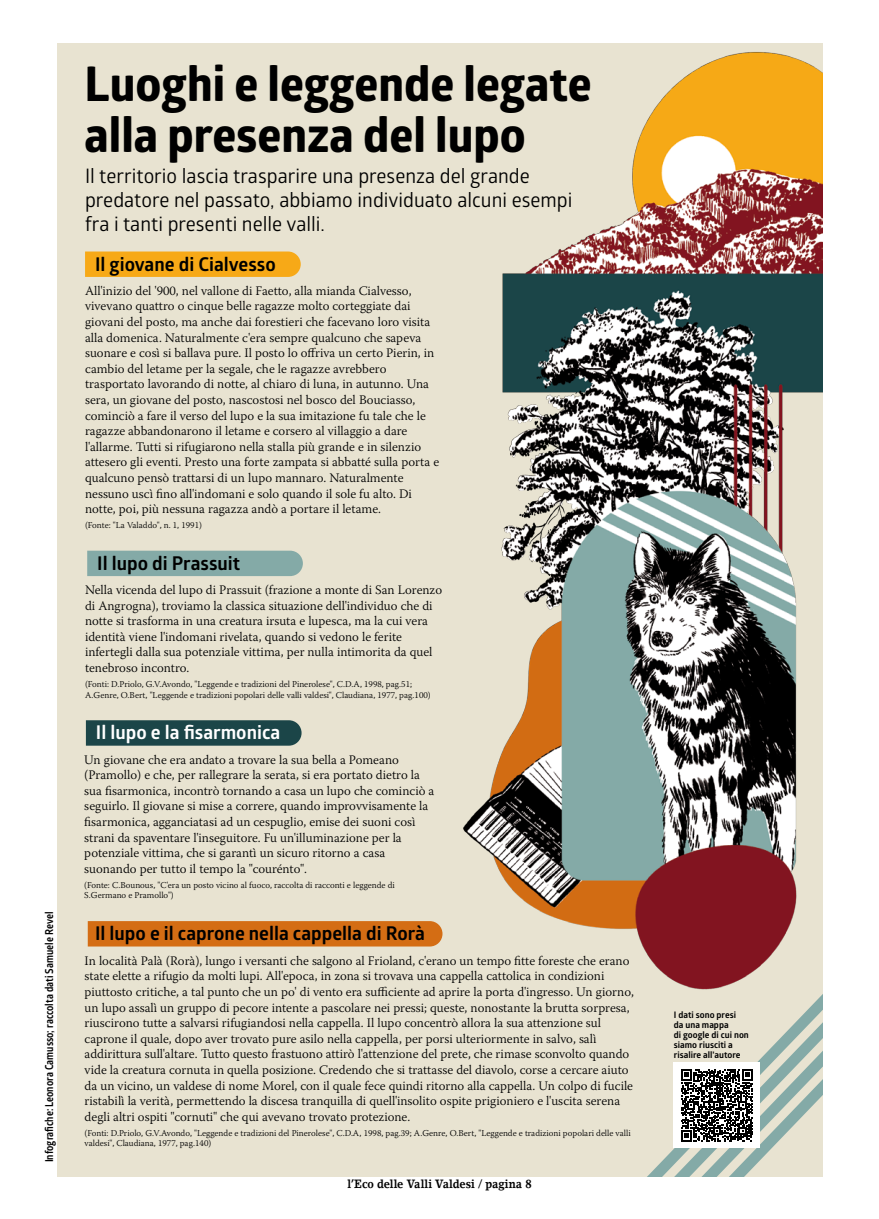
<style>
.page{position:relative;width:879px;height:1219px;background:#fff}
.page>*{position:absolute;margin:0;border:0;box-sizing:border-box;transform-origin:0 0}
.t1{font:700 48px/51px "Globerx";color:#000}
.t2{font:20px/24px "Glober";color:#000}
.t3{font:700 19px "Glober";color:#000}
.t4{font:700 19px "Glober";color:#fff}
.t5{font:300 13px/15.6px "Warnock Pro";color:#000}
.t6{font:700 12px "Lino Letter Std";letter-spacing:-.005em;color:#000;scale:.88 1}
.t7{font:700 11px "Glober";color:#000;scale:.88 1}
.t8{font:300 9px/10.8px "Warnock Pro";color:#000}
.t9{font:700 9px/10px "Glober";color:#000}
</style>
<div class="page">
<div style="left:57px;top:43px;width:765px;height:1133px;background:#e8e3d1"></div>
<img style="left:463px;top:52px;width:359px;height:925px">
<div style="left:88px;top:921px;width:354px;height:25px;background:#d46d14"></div>
<svg style="left:86px;top:720px;width:215px;height:26px;background:#214a4c"></svg>
<div style="left:87px;top:551px;width:216px;height:25px;background:#84aaa7"></div>
<svg style="left:85px;top:251px;width:216px;height:26px;background:#f6ab1d"></svg>
<svg style="left:648px;top:977px;width:174px;height:199px"></svg>
<p class="t7" style="left:42px;top:1162px;width:286px;rotate:-90deg">Infografiche: Leonora Camusso; raccolta dati Samuele Revel</p>
<h1 class="t1" style="left:85px;top:58px;width:508px">Luoghi e leggende legate alla presenza del lupo</h1>
<h2 class="t2" style="left:85px;top:163px;width:489px">Il territorio lascia trasparire una presenza del grande predatore nel passato, abbiamo individuato alcuni esempi fra i tanti presenti nelle valli.</h2>
<h3 class="t3" style="left:95px;top:251px;width:182px">Il giovane di Cialvesso</h3>
<p class="t5" style="left:85px;top:282px;width:356px">All'inizio del '900, nel vallone di Faetto, alla mianda Cialvesso, vivevano quattro o cinque belle ragazze molto corteggiate dai giovani del posto, ma anche dai forestieri che facevano loro visita alla domenica. Naturalmente c'era sempre qualcuno che sapeva suonare e così si ballava pure. Il posto lo offriva un certo Pierin, in cambio del letame per la segale, che le ragazze avrebbero trasportato lavorando di notte, al chiaro di luna, in autunno. Una sera, un giovane del posto, nascostosi nel bosco del Bouciasso, cominciò a fare il verso del lupo e la sua imitazione fu tale che le ragazze abbandonarono il letame e corsero al villaggio a dare l'allarme. Tutti si rifugiarono nella stalla più grande e in silenzio attesero gli eventi. Presto una forte zampata si abbatté sulla porta e qualcuno pensò trattarsi di un lupo mannaro. Naturalmente nessuno uscì fino all'indomani e solo quando il sole fu alto. Di notte, poi, più nessuna ragazza andò a portare il letame.</p>
<p class="t8" style="left:85px;top:519px;width:118px">(Fonte: "La Valaddo", n. 1, 1991)</p>
<h3 class="t3" style="left:97px;top:550px;width:144px">Il lupo di Prassuit</h3>
<p class="t5" style="left:85px;top:582px;width:359px">Nella vicenda del lupo di Prassuit (frazione a monte di San Lorenzo di Angrogna), troviamo la classica situazione dell'individuo che di notte si trasforma in una creatura irsuta e lupesca, ma la cui vera identità viene l'indomani rivelata, quando si vedono le ferite infertegli dalla sua potenziale vittima, per nulla intimorita da quel tenebroso incontro.</p>
<p class="t8" style="left:85px;top:678px;width:347px">(Fonti: D.Priolo, G.V.Avondo, "Leggende e tradizioni del Pinerolese", C.D.A, 1998, pag.51;<br>A.Genre, O.Bert, "Leggende e tradizioni popolari delle valli valdesi", Claudiana, 1977, pag.100)</p>
<h3 class="t4" style="left:96px;top:719px;width:186px">Il lupo e la fisarmonica</h3>
<p class="t5" style="left:84px;top:751px;width:351px">Un giovane che era andato a trovare la sua bella a Pomeano (Pramollo) e che, per rallegrare la serata, si era portato dietro la sua fisarmonica, incontrò tornando a casa un lupo che cominciò a seguirlo. Il giovane si mise a correre, quando improvvisamente la fisarmonica, agganciatasi ad un cespuglio, emise dei suoni così strani da spaventare l'inseguitore. Fu un'illuminazione per la potenziale vittima, che si garantì un sicuro ritorno a casa suonando per tutto il tempo la "courénto".</p>
<p class="t8" style="left:84px;top:879px;width:312px">(Fonte: C.Bounous, "C'era un posto vicino al fuoco, raccolta di racconti e leggende di<br>S.Germano e Pramollo")</p>
<h3 class="t3" style="left:95px;top:920px;width:331px">Il lupo e il caprone nella cappella di Rorà</h3>
<p class="t5" style="left:85px;top:952px;width:551px">In località Palà (Rorà), lungo i versanti che salgono al Frioland, c'erano un tempo fitte foreste che erano state elette a rifugio da molti lupi. All'epoca, in zona si trovava una cappella cattolica in condizioni piuttosto critiche, a tal punto che un po' di vento era sufficiente ad aprire la porta d'ingresso. Un giorno, un lupo assalì un gruppo di pecore intente a pascolare nei pressi; queste, nonostante la brutta sorpresa, riuscirono tutte a salvarsi rifugiandosi nella cappella. Il lupo concentrò allora la sua attenzione sul caprone il quale, dopo aver trovato pure asilo nella cappella, per porsi ulteriormente in salvo, salì addirittura sull'altare. Tutto questo frastuono attirò l'attenzione del prete, che rimase sconvolto quando vide la creatura cornuta in quella posizione. Credendo che si trattasse del diavolo, corse a cercare aiuto da un vicino, un valdese di nome Morel, con il quale fece quindi ritorno alla cappella. Un colpo di fucile ristabilì la verità, permettendo la discesa tranquilla di quell'insolito ospite prigioniero e l'uscita serena degli altri ospiti "cornuti" che qui avevano trovato protezione.</p>
<p class="t8" style="left:85px;top:1127px;width:547px">(Fonti: D.Priolo, G.V.Avondo, "Leggende e tradizioni del Pinerolese", C.D.A, 1998, pag.39; A.Genre, O.Bert, "Leggende e tradizioni popolari delle valli valdesi", Claudiana, 1977, pag.140)</p>
<p class="t6" style="left:347px;top:1176px;width:211px">l’Eco delle Valli Valdesi / pagina 8</p>
<p class="t9" style="left:674px;top:1010px;width:76px">I dati sono presi<br>da una mappa<br>di google di cui non siamo riusciti a risalire all’autore</p>
</div>
